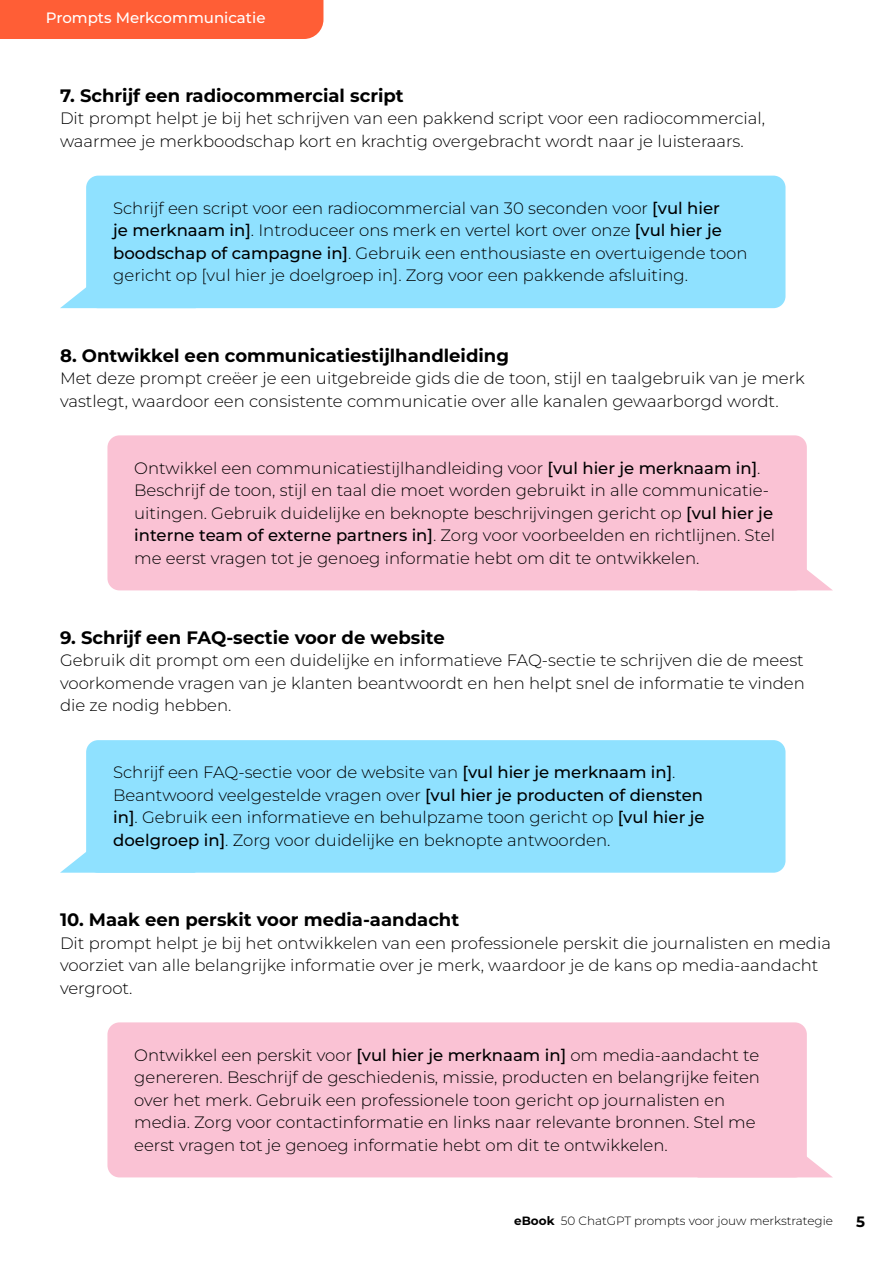
<style>
.page{position:relative;width:893px;height:1263px;background:#fff}
.page>*{position:absolute;margin:0;border:0;box-sizing:border-box;transform-origin:0 0}
.t1{font:700 18px "Montserrat";color:#000}
.t2{font:300 16.5px/22.5px "Montserrat";color:#000}
.t3{font:500 15px "Montserrat";color:#fff}
.t4{font:700 15px "Montserrat";color:#000}
.t5{font:300 12px "Montserrat";color:#000}
.s1{font-weight:500}
.s2{font-weight:700}
</style>
<div class="page">
<div style="left:86px;top:176px;width:699px;height:132px;background:#8fe1ff;border-radius:12px"></div>
<svg style="left:60px;top:265px;width:35px;height:43px"></svg>
<div style="left:107px;top:435px;width:700px;height:155px;background:#fac2d4;border-radius:12px"></div>
<svg style="left:798px;top:570px;width:34px;height:20px"></svg>
<div style="left:86px;top:740px;width:699px;height:133px;background:#8fe1ff;border-radius:12px"></div>
<svg style="left:60px;top:830px;width:136px;height:43px"></svg>
<div style="left:107px;top:1022px;width:700px;height:155px;background:#fac2d4;border-radius:12px"></div>
<svg style="left:798px;top:1157px;width:34px;height:20px"></svg>
<div style="left:0;top:0;width:323px;height:39px;background:#ff5e36"></div>
<p class="t3" style="left:46px;top:12px;width:221px">Prompts Merkcommunicatie</p>
<p class="t1" style="left:60px;top:83px;width:345px">7. Schrijf een radiocommercial script</p>
<p class="t2" style="left:60px;top:109px;width:707px">Dit prompt helpt je bij het schrijven van een pakkend script voor een radiocommercial, waarmee je merkboodschap kort en krachtig overgebracht wordt naar je luisteraars.</p>
<p class="t2" style="left:113px;top:198px;width:636px">Schrijf een script voor een radiocommercial van 30 seconden voor <span class="s1">[vul hier<br>je merknaam in]</span>. Introduceer ons merk en vertel kort over onze <span class="s1">[vul hier je boodschap of campagne in]</span>. Gebruik een enthousiaste en overtuigende toon gericht op [vul hier je doelgroep in]. Zorg voor een pakkende afsluiting.</p>
<p class="t1" style="left:60px;top:343px;width:450px">8. Ontwikkel een communicatiestijlhandleiding</p>
<p class="t2" style="left:60px;top:367px;width:746px">Met deze prompt creëer je een uitgebreide gids die de toon, stijl en taalgebruik van je merk vastlegt, waardoor een consistente communicatie over alle kanalen gewaarborgd wordt.</p>
<p class="t2" style="left:134px;top:458px;width:642px">Ontwikkel een communicatiestijlhandleiding voor <span class="s1">[vul hier je merknaam in]</span>.<br>Beschrijf de toon, stijl en taal die moet worden gebruikt in alle communicatie&shy;uitingen. Gebruik duidelijke en beknopte beschrijvingen gericht op <span class="s1">[vul hier je interne team of externe partners in]</span>. Zorg voor voorbeelden en richtlijnen. Stel me eerst vragen tot je genoeg informatie hebt om dit te ontwikkelen.</p>
<p class="t1" style="left:60px;top:625px;width:386px">9. Schrijf een FAQ-sectie voor de website</p>
<p class="t2" style="left:60px;top:649px;width:746px;text-align:justify">Gebruik dit prompt om een duidelijke en informatieve FAQ-sectie te schrijven die de meest voorkomende vragen van je klanten beantwoordt en hen helpt snel de informatie te vinden die ze nodig hebben.</p>
<p class="t2" style="left:113px;top:761px;width:593px">Schrijf een FAQ-sectie voor de website van <span class="s1">[vul hier je merknaam in]</span>.<br>Beantwoord veelgestelde vragen over <span class="s1">[vul hier je producten of diensten in]</span>. Gebruik een informatieve en behulpzame toon gericht op <span class="s1">[vul hier je doelgroep in]</span>. Zorg voor duidelijke en beknopte antwoorden.</p>
<p class="t1" style="left:60px;top:908px;width:401px">10. Maak een perskit voor media-aandacht</p>
<p class="t2" style="left:60px;top:933px;width:772px">Dit prompt helpt je bij het ontwikkelen van een professionele perskit die journalisten en media voorziet van alle belangrijke informatie over je merk, waardoor je de kans op media-aandacht vergroot.</p>
<p class="t2" style="left:134px;top:1045px;width:627px">Ontwikkel een perskit voor <span class="s1">[vul hier je merknaam in]</span> om media-aandacht te genereren. Beschrijf de geschiedenis, missie, producten en belangrijke feiten over het merk. Gebruik een professionele toon gericht op journalisten en media. Zorg voor contactinformatie en links naar relevante bronnen. Stel me eerst vragen tot je genoeg informatie hebt om dit te ontwikkelen.</p>
<p class="t5" style="left:514px;top:1216px;width:320px"><span class="s2">eBook</span> 50 ChatGPT prompts voor jouw merkstrategie</p>
<p class="t4" style="left:856px;top:1215px;width:10px">5</p>
</div>
